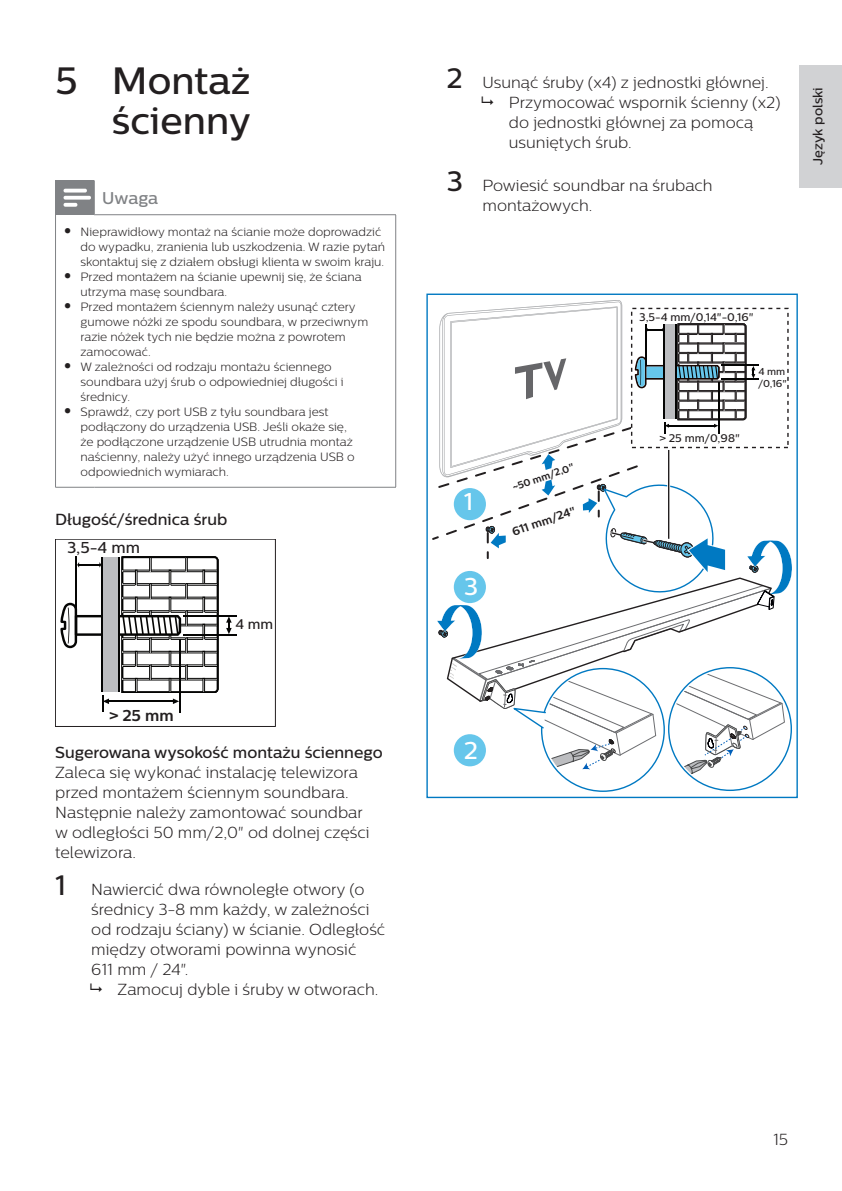
<style>
.page{position:relative;width:842px;height:1191px;background:#fff}
.page>*{position:absolute;margin:0;border:0;box-sizing:border-box;transform-origin:0 0}
.heading1{font:500 38px/40px "Centrale Sans";color:#231f20;text-align:right}
.t1{font:500 24.2px "Centrale Sans";color:#fff}
.notes-caption-paragr{font:500 17px "Centrale Sans";color:#808285}
.List_Action-start{font:300 16px/20px "Centrale Sans";color:#231f20}
.Body_Text__0{font:300 16px/20px "Centrale Sans";color:#231f20}
.List_Result_2-start{font:300 16px/20px "Centrale Sans";color:#231f20}
.Body_Text__0-2{font:500 16px "Centrale Sans";color:#231f20}
.t2{font:500 15.8px "Centrale Sans";color:#231f20}
.t3{font:700 15.8px "Centrale Sans";color:#231f20}
.t4{font:500 14px "Centrale Sans";color:#231f20}
.t5{font:500 13.2px "Centrale Sans";color:#231f20}
.notes-list-paragraph{font:300 12px/15px "Centrale Sans";color:#231f20}
.t6{font:700 11.6px "Centrale Sans";color:#231f20}
.t7{font:500 11px "Centrale Sans";color:#231f20}
.t8{font:700 10px "Centrale Sans";color:#231f20}
.t9{font:500 10px/12px "Centrale Sans";color:#231f20}
.s1{font-family:"Calibri";font-weight:400;font-size:17px}
.s2{font-weight:500;font-size:28px}
.s3{font-family:"Calibri"}
</style>
<div class="page">
<div style="left:799px;top:65px;width:43px;height:122px;background:#d1d2d4"></div>
<div style="left:56px;top:181px;width:38px;height:34px;background:#808285"></div>
<hr style="left:55px;top:181px;width:1px;height:34px;background:#808285">
<hr style="left:55px;top:180px;width:40px;height:1px;background:#808285">
<hr style="left:94px;top:181px;width:1px;height:33px;background:#808285">
<hr style="left:94px;top:214px;width:302px;height:1px;background:#808285">
<hr style="left:55px;top:215px;width:1px;height:272px;background:#808285">
<hr style="left:395px;top:215px;width:1px;height:272px;background:#808285">
<hr style="left:55px;top:487px;width:39px;height:1px;background:#808285">
<hr style="left:94px;top:487px;width:302px;height:1px;background:#808285">
<svg style="left:64px;top:189px;width:27px;height:18px"></svg>
<hr style="left:183px;top:615px;width:54px;height:1px;background:#050504">
<hr style="left:183px;top:634px;width:54px;height:2px;background:#050504">
<svg style="left:226px;top:616px;width:6px;height:18px"></svg>
<svg style="left:60px;top:556px;width:159px;height:156px"></svg>
<div style="left:55px;top:539px;width:221px;height:187px;border:1px solid #231f20"></div>
<svg style="left:432px;top:300px;width:360px;height:486px"></svg>
<p class="heading1" style="left:55px;top:60px;width:197px">5 Montaż ścienny</p>
<p class="notes-caption-paragr" style="left:102px;top:188px;width:57px">Uwaga</p>
<p class="notes-list-paragraph" style="left:81px;top:224px;width:306px;text-indent:-17px"><span class="s1">•</span> Nieprawidłowy montaż na ścianie może doprowadzić do wypadku, zranienia lub uszkodzenia. W razie pytań skontaktuj się z działem obsługi klienta w swoim kraju.</p>
<p class="notes-list-paragraph" style="left:81px;top:269px;width:283px;text-indent:-17px"><span class="s1">•</span> Przed montażem na ścianie upewnij się, że ściana utrzyma masę soundbara.</p>
<p class="notes-list-paragraph" style="left:81px;top:299px;width:289px;text-indent:-17px"><span class="s1">•</span> Przed montażem ściennym należy usunąć cztery gumowe nóżki ze spodu soundbara, w przeciwnym razie nóżek tych nie będzie można z powrotem zamocować.</p>
<p class="notes-list-paragraph" style="left:81px;top:359px;width:265px;text-indent:-17px"><span class="s1">•</span> W zależności od rodzaju montażu ściennego soundbara użyj śrub o odpowiedniej długości i średnicy.</p>
<p class="notes-list-paragraph" style="left:81px;top:404px;width:276px;text-indent:-17px"><span class="s1">•</span> Sprawdź, czy port USB z tyłu soundbara jest podłączony do urządzenia USB. Jeśli okaże się, że podłączone urządzenie USB utrudnia montaż naścienny, należy użyć innego urządzenia USB o odpowiednich wymiarach.</p>
<p class="Body_Text__0-2" style="left:55px;top:509px;width:174px">Długość/średnica śrub</p>
<p class="t2" style="left:67px;top:538px;width:74px">3,5-4 mm</p>
<p class="t4" style="left:235px;top:616px;width:39px">4 mm</p>
<p class="t3" style="left:109px;top:706px;width:66px">&gt; 25 mm</p>
<p class="Body_Text__0-2" style="left:55px;top:743px;width:329px">Sugerowana wysokość montażu ściennego</p>
<p class="Body_Text__0" style="left:55px;top:762px;width:316px">Zaleca się wykonać instalację telewizora przed montażem ściennym soundbara.<br>Następnie należy zamontować soundbar w odległości 50 mm/2,0" od dolnej części telewizora.</p>
<p class="List_Action-start" style="left:91px;top:879px;width:296px;text-indent:-36px"><span class="s2">1</span> Nawiercić dwa równoległe otwory (o średnicy 3-8 mm każdy, w zależności od rodzaju ściany) w ścianie. Odległość między otworami powinna wynosić<br>611 mm / 24".</p>
<p class="List_Result_2-start" style="left:118px;top:979px;width:262px">Zamocuj dyble i śruby w otworach.</p>
<p class="List_Action-start" style="left:446px;top:72px;width:324px"><span class="s2">2</span> Usunąć śruby (x4) z jednostki głównej.</p>
<p class="List_Result_2-start" style="left:509px;top:92px;width:273px">Przymocować wspornik ścienny (x2) do jednostki głównej za pomocą usuniętych śrub.</p>
<p class="List_Action-start" style="left:482px;top:175px;width:232px;text-indent:-36px"><span class="s2">3</span> Powiesić soundbar na śrubach montażowych.</p>
<p class="t5" style="left:810px;top:165px;width:79px;rotate:-90deg">Język polski</p>
<p class="t1" style="left:464px;top:487px;width:11px">1</p>
<p class="t1" style="left:464px;top:572px;width:16px">3</p>
<p class="t8" style="left:511px;top:481px;width:66px;rotate:-19deg"><span class="s3">~</span>50 mm/2,0"</p>
<p class="t6" style="left:510px;top:525px;width:68px;rotate:-19deg">611 mm/24"</p>
<p class="t7" style="left:639px;top:311px;width:116px">3,5-4 mm/0,14"-0,16"</p>
<p class="t7" style="left:659px;top:432px;width:82px">&gt; 25 mm/0,98"</p>
<p class="t9" style="left:758px;top:366px;width:30px">4 mm /0,16"</p>
<p class="t1" style="left:464px;top:736px;width:15px">2</p>
<h3 class="Body_Text__0" style="left:773px;top:1129px;width:17px">15</h3>
</div>
